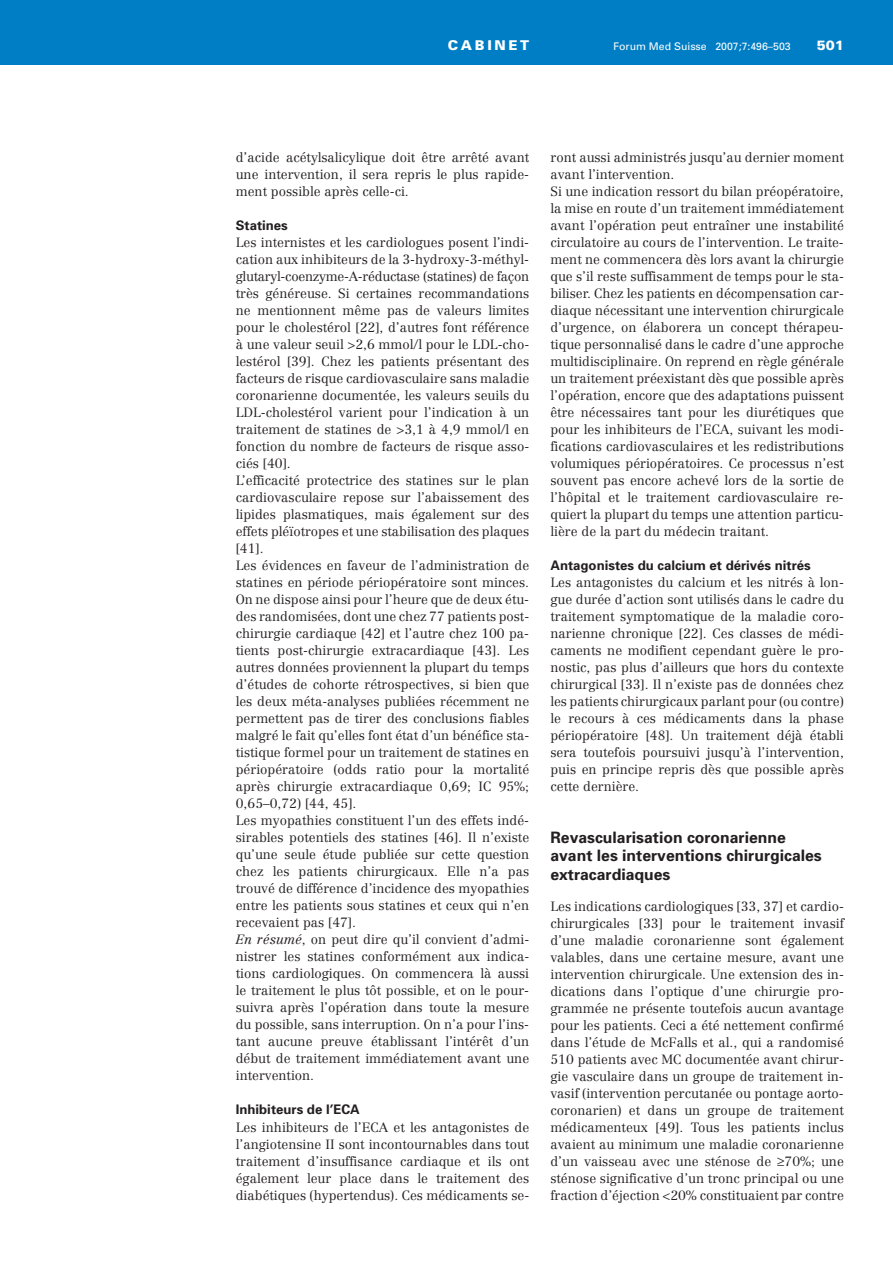
<style>
.page{position:relative;width:893px;height:1263px;background:#fff}
.page>*{position:absolute;margin:0;border:0;box-sizing:border-box;transform-origin:0 0}
.t1{font:700 15.75px/18.5px "Univers";color:#231f20}
.t2{font:900 13.5px "Univers";letter-spacing:.2em;color:#fff}
.t3{font:300 13.2px/17px "Centennial";color:#231f20;text-align:justify}
.t4{font:700 13.2px "Univers";color:#231f20}
.t5{font:10.5px "Univers";color:#fff}
.s1{font-style:italic}
.s2{font-family:"Schwabe Pi";font-weight:400}
</style>
<div class="page">
<div style="left:0;top:0;width:893px;height:64px;background:#007ec5"></div>
<p class="t2" style="left:448px;top:40px;width:83px">CABINET</p>
<p class="t5" style="left:613px;top:42px;width:179px">Forum Med Suisse 2007;7:496–503</p>
<p class="t2" style="left:817px;top:40px;width:29px">501</p>
<p class="t3" style="left:236px;top:150px;width:295px">d’acide acétylsalicylique doit être arrêté avant une intervention, il sera repris le plus rapide&shy;ment possible après celle-ci.</p>
<p class="t4" style="left:236px;top:220px;width:54px">Statines</p>
<p class="t3" style="left:236px;top:235px;width:295px;text-align:left">Les internistes et les cardiologues posent l’indi&shy;cation aux inhibiteurs de la 3-hydroxy-3-méthyl&shy;glutaryl-coenzyme-A-réductase (statines) de façon très généreuse. Si certaines recommandations ne mentionnent même pas de valeurs limites pour le cholestérol [22], d’autres font référence à une valeur seuil &gt;2,6 mmol/l pour le LDL-cho&shy;lestérol [39]. Chez les patients présentant des facteurs de risque cardiovasculaire sans maladie coronarienne documentée, les valeurs seuils du LDL-cholestérol varient pour l’indication à un traitement de statines de &gt;3,1 à 4,9 mmol/l en fonction du nombre de facteurs de risque asso&shy;ciés [40].<br>L’efficacité protectrice des statines sur le plan cardiovasculaire repose sur l’abaissement des lipides plasmatiques, mais également sur des effets pléïotropes et une stabilisation des plaques [41].<br>Les évidences en faveur de l’administration de statines en période périopératoire sont minces.<br>On ne dispose ainsi pour l’heure que de deux étu&shy;des randomisées, dont une chez 77 patients post&shy;chirurgie cardiaque [42] et l’autre chez 100 pa&shy;tients post-chirurgie extracardiaque [43]. Les autres données proviennent la plupart du temps d’études de cohorte rétrospectives, si bien que les deux méta-analyses publiées récemment ne permettent pas de tirer des conclusions fiables malgré le fait qu’elles font état d’un bénéfice sta&shy;tistique formel pour un traitement de statines en périopératoire (odds ratio pour la mortalité après chirurgie extracardiaque 0,69; IC 95%; 0,65–0,72) [44, 45].<br>Les myopathies constituent l’un des effets indé&shy;sirables potentiels des statines [46]. Il n’existe qu’une seule étude publiée sur cette question chez les patients chirurgicaux. Elle n’a pas trouvé de différence d’incidence des myopathies entre les patients sous statines et ceux qui n’en recevaient pas [47].<br><span class="s1">En résumé</span>, on peut dire qu’il convient d’admi&shy;nistrer les statines conformément aux indica&shy;tions cardiologiques. On commencera là aussi le traitement le plus tôt possible, et on le pour&shy;suivra après l’opération dans toute la mesure du possible, sans interruption. On n’a pour l’ins&shy;tant aucune preuve établissant l’intérêt d’un début de traitement immédiatement avant une intervention.</p>
<p class="t4" style="left:236px;top:1104px;width:125px">Inhibiteurs de l’ECA</p>
<p class="t3" style="left:236px;top:1119px;width:295px">Les inhibiteurs de l’ECA et les antagonistes de l’angiotensine II sont incontournables dans tout traitement d’insuffisance cardiaque et ils ont également leur place dans le traitement des diabétiques (hypertendus). Ces médicaments se-</p>
<p class="t3" style="left:550px;top:150px;width:295px;text-align:left">ront aussi administrés jusqu’au dernier moment avant l’intervention.<br>Si une indication ressort du bilan préopératoire, la mise en route d’un traitement immédiatement avant l’opération peut entraîner une instabilité circulatoire au cours de l’intervention. Le traite&shy;ment ne commencera dès lors avant la chirurgie que s’il reste suffisamment de temps pour le sta&shy;biliser. Chez les patients en décompensation car&shy;diaque nécessitant une intervention chirurgicale d’urgence, on élaborera un concept thérapeu&shy;tique personnalisé dans le cadre d’une approche multidisciplinaire. On reprend en règle générale un traitement préexistant dès que possible après l’opération, encore que des adaptations puissent être nécessaires tant pour les diurétiques que pour les inhibiteurs de l’ECA, suivant les modi&shy;fications cardiovasculaires et les redistributions volumiques périopératoires. Ce processus n’est souvent pas encore achevé lors de la sortie de l’hôpital et le traitement cardiovasculaire re&shy;quiert la plupart du temps une attention particu&shy;lière de la part du médecin traitant.</p>
<p class="t4" style="left:550px;top:560px;width:262px">Antagonistes du calcium et dérivés nitrés</p>
<p class="t3" style="left:550px;top:575px;width:295px">Les antagonistes du calcium et les nitrés à lon&shy;gue durée d’action sont utilisés dans le cadre du traitement symptomatique de la maladie coro&shy;narienne chronique [22]. Ces classes de médi&shy;caments ne modifient cependant guère le pro&shy;nostic, pas plus d’ailleurs que hors du contexte chirurgical [33]. Il n’existe pas de données chez les patients chirurgicaux parlant pour (ou contre) le recours à ces médicaments dans la phase périopératoire [48]. Un traitement déjà établi sera toutefois poursuivi jusqu’à l’intervention, puis en principe repris dès que possible après cette dernière.</p>
<p class="t1" style="left:550px;top:829px;width:273px">Revascularisation coronarienne avant les interventions chirurgicales extracardiaques</p>
<p class="t3" style="left:550px;top:899px;width:295px">Les indications cardiologiques [33, 37] et cardio&shy;chirurgicales [33] pour le traitement invasif d’une maladie coronarienne sont également valables, dans une certaine mesure, avant une intervention chirurgicale. Une extension des in&shy;dications dans l’optique d’une chirurgie pro&shy;grammée ne présente toutefois aucun avantage pour les patients. Ceci a été nettement confirmé dans l’étude de McFalls et al., qui a randomisé 510 patients avec MC documentée avant chirur&shy;gie vasculaire dans un groupe de traitement in&shy;vasif (intervention percutanée ou pontage aorto&shy;coronarien) et dans un groupe de traitement médicamenteux [49]. Tous les patients inclus avaient au minimum une maladie coronarienne d’un vaisseau avec une sténose de <span class="s2">0</span>70%; une sténose significative d’un tronc principal ou une fraction d’éjection &lt;20% constituaient par contre</p>
</div>
